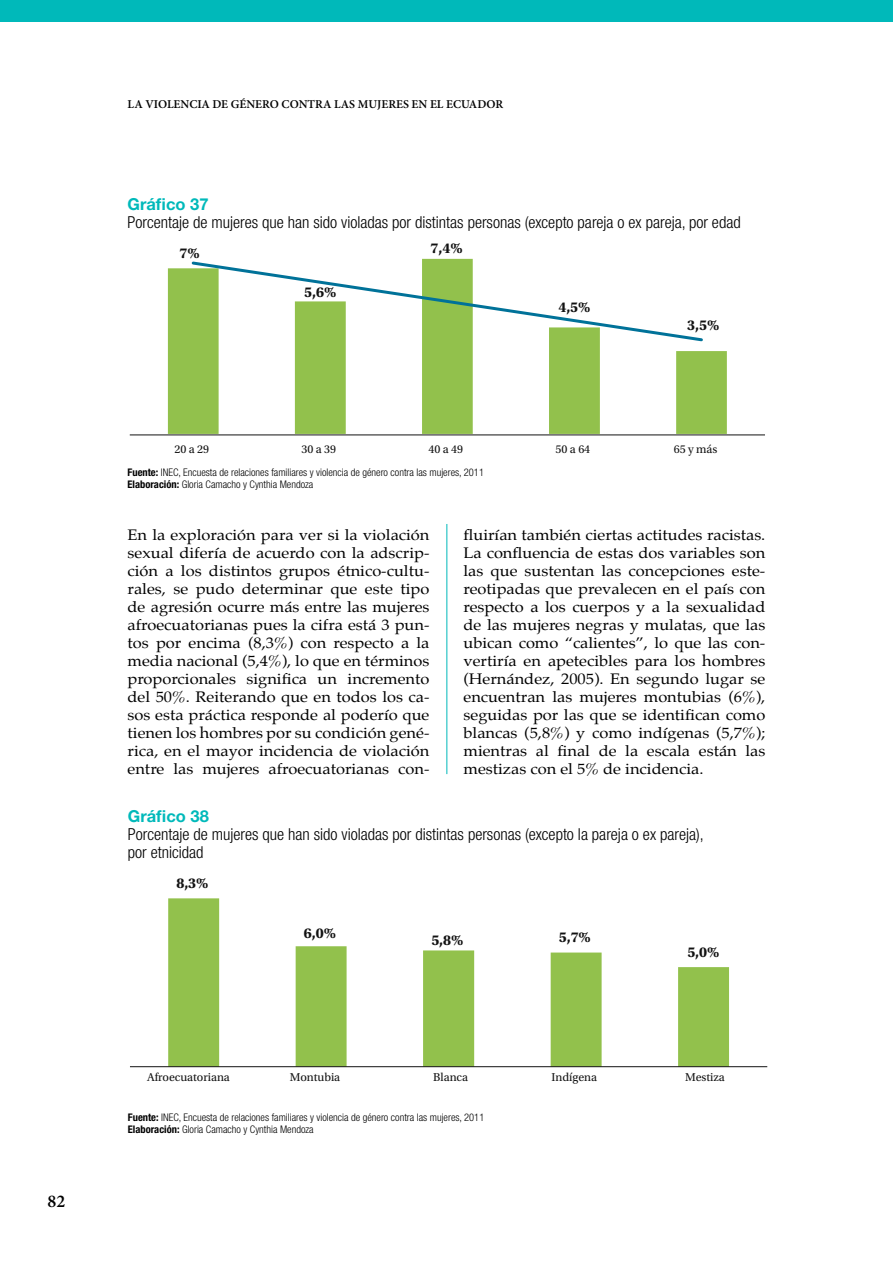
<style>
.page{position:relative;width:893px;height:1263px;background:#fff}
.page>*{position:absolute;margin:0;border:0;box-sizing:border-box;transform-origin:0 0}
.t1{font:600 18px "Minion Pro";color:#000}
.t2{font:300 condensed 16.5px/18px "Helvetica Neue LT Std";color:#000}
.t3{font:700 16.5px "Helvetica Neue LT Std";color:#00b9ba}
.t4{font:15px/18px "Palatino";color:#000;text-align:justify;scale:1.09 1}
.t5{font:700 15px "Utopia Std";color:#121212}
.t6{font:12px "Utopia Std";letter-spacing:-.005em;color:#121212}
.t7{font:600 12px "Minion Pro";color:#000}
.t8{font:300 condensed 10.5px/12.6px "Helvetica Neue LT Std";color:#000}
.s1{font-weight:700}
</style>
<div class="page">
<div style="left:0;top:0;width:893px;height:21px;background:#00b9ba"></div>
<hr style="left:446px;top:524px;width:1px;height:250px;background:#00b9ba">
<svg style="left:168px;top:259px;width:559px;height:175px"></svg>
<hr style="left:130px;top:434px;width:635px;height:1px;background:#121212">
<svg style="left:190px;top:260px;width:515px;height:83px"></svg>
<svg style="left:168px;top:898px;width:561px;height:168px"></svg>
<hr style="left:130px;top:1066px;width:637px;height:1px;background:#121212">
<p class="t1" style="left:48px;top:1188px;width:19px">82</p>
<p class="t7" style="left:128px;top:96px;width:377px">LA VIOLENCIA DE GÉNERO CONTRA LAS MUJERES EN EL ECUADOR</p>
<p class="t3" style="left:128px;top:194px;width:82px">Gráfico 37</p>
<p class="t2" style="left:128px;top:213px;width:615px">Porcentaje de mujeres que han sido violadas por distintas personas (excepto pareja o ex pareja, por edad</p>
<p class="t5" style="left:180px;top:245px;width:22px">7%</p>
<p class="t5" style="left:304px;top:283px;width:34px">5,6%</p>
<p class="t5" style="left:431px;top:239px;width:34px">7,4%</p>
<p class="t5" style="left:558px;top:298px;width:34px">4,5%</p>
<p class="t5" style="left:687px;top:316px;width:34px">3,5%</p>
<p class="t6" style="left:174px;top:442px;width:36px">20 a 29</p>
<p class="t6" style="left:301px;top:442px;width:36px">30 a 39</p>
<p class="t6" style="left:428px;top:442px;width:36px">40 a 49</p>
<p class="t6" style="left:556px;top:442px;width:36px">50 a 64</p>
<p class="t6" style="left:674px;top:442px;width:45px">65 y más</p>
<p class="t8" style="left:128px;top:465px;width:358px"><span class="s1">Fuente:</span> INEC, Encuesta de relaciones familiares y violencia de género contra las mujeres, 2011<br><span class="s1">Elaboración:</span> Gloria Camacho y Cynthia Mendoza</p>
<p class="t4" style="left:128px;top:526px;width:278px">En la exploración para ver si la violación sexual difería de acuerdo con la adscrip&shy;ción a los distintos grupos étnico-cultu&shy;rales, se pudo determinar que este tipo de agresión ocurre más entre las mujeres afroecuatorianas pues la cifra está 3 pun&shy;tos por encima (8,3%) con respecto a la media nacional (5,4%), lo que en términos proporcionales significa un incremento del 50%. Reiterando que en todos los ca&shy;sos esta práctica responde al poderío que tienen los hombres por su condición gené&shy;rica, en el mayor incidencia de violación entre las mujeres afroecuatorianas con-</p>
<p class="t4" style="left:463px;top:526px;width:279px">fluirían también ciertas actitudes racistas.<br>La confluencia de estas dos variables son las que sustentan las concepciones este&shy;reotipadas que prevalecen en el país con respecto a los cuerpos y a la sexualidad de las mujeres negras y mulatas, que las ubican como “calientes”, lo que las con&shy;vertiría en apetecibles para los hombres (Hernández, 2005). En segundo lugar se encuentran las mujeres montubias (6%), seguidas por las que se identifican como blancas (5,8%) y como indígenas (5,7%); mientras al final de la escala están las mestizas con el 5% de incidencia.</p>
<p class="t3" style="left:128px;top:806px;width:82px">Gráfico 38</p>
<p class="t2" style="left:128px;top:825px;width:577px">Porcentaje de mujeres que han sido violadas por distintas personas (excepto la pareja o ex pareja), por etnicidad</p>
<p class="t5" style="left:176px;top:874px;width:34px">8,3%</p>
<p class="t5" style="left:304px;top:925px;width:34px">6,0%</p>
<p class="t5" style="left:431px;top:931px;width:34px">5,8%</p>
<p class="t5" style="left:559px;top:928px;width:34px">5,7%</p>
<p class="t5" style="left:687px;top:943px;width:34px">5,0%</p>
<p class="t6" style="left:147px;top:1070px;width:84px">Afroecuatoriana</p>
<p class="t6" style="left:290px;top:1070px;width:52px">Montubia</p>
<p class="t6" style="left:433px;top:1070px;width:36px">Blanca</p>
<p class="t6" style="left:552px;top:1070px;width:47px">Indígena</p>
<p class="t6" style="left:685px;top:1070px;width:41px">Mestiza</p>
<p class="t8" style="left:128px;top:1110px;width:358px"><span class="s1">Fuente:</span> INEC, Encuesta de relaciones familiares y violencia de género contra las mujeres, 2011<br><span class="s1">Elaboración:</span> Gloria Camacho y Cynthia Mendoza</p>
</div>
